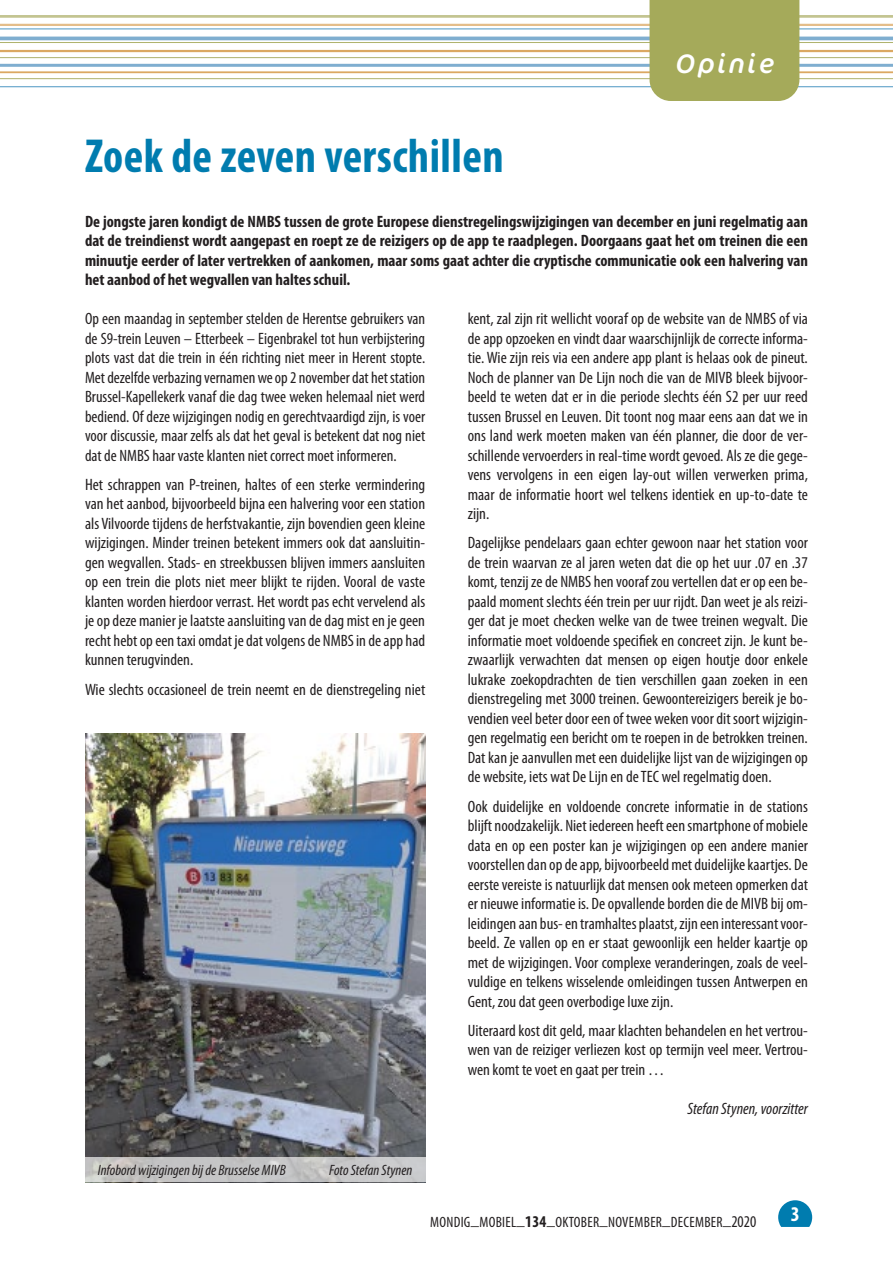
<style>
.page{position:relative;width:893px;height:1263px;background:#fff}
.page>*{position:absolute;margin:0;border:0;box-sizing:border-box;transform-origin:0 0}
.t1{font:700 condensed 48px "Myriad Pro";letter-spacing:.01em;color:#007caf}
.t2{font:italic 27px "Cocon OT";letter-spacing:.1em;color:#fff}
.t3{font:700 condensed 21px "Myriad Pro";color:#fff}
.t4{font:condensed 16.5px/19.5px "Myriad Pro";color:#231f20;text-align:justify}
.t5{font:700 condensed 16.5px/19.5px "Myriad Pro";color:#231f20;text-align:justify}
.t6{font:italic condensed 16.5px "Myriad Pro";color:#231f20}
.t7{font:italic condensed 15px "Myriad Pro";color:#231f20}
.t8{font:condensed 15px "Myriad Pro";letter-spacing:.02em;color:#231f20}
.s1{font-style:inherit}
.s2{font-size:16.5px}
.s3{font-weight:700;font-size:16.5px}
</style>
<div class="page">
<svg style="left:778px;top:1200px;width:34px;height:27px"></svg>
<hr style="left:0;top:15px;width:893px;height:3px;background:#c3c490">
<hr style="left:0;top:24px;width:893px;height:2px;background:#e4bd89">
<hr style="left:0;top:29px;width:893px;height:1px;background:#4c97c2">
<hr style="left:0;top:86px;width:893px;height:1px;background:#4c97c2">
<hr style="left:0;top:57px;width:893px;height:1px;background:#aeb26c">
<hr style="left:0;top:42px;width:893px;height:1px;background:#aeb26c">
<hr style="left:0;top:78px;width:893px;height:1px;background:#aeb26c">
<hr style="left:0;top:50px;width:893px;height:2px;background:#dba862">
<hr style="left:0;top:71px;width:893px;height:2px;background:#dba862">
<hr style="left:0;top:37px;width:893px;height:3px;background:#7faed0">
<hr style="left:0;top:64px;width:893px;height:3px;background:#7faed0">
<div style="left:649px;top:0;width:150px;height:101px;background:#a5aa5a"></div>
<img style="left:85px;top:734px;width:340px;height:423px">
<svg style="left:85px;top:1157px;width:340px;height:25px;background:#c5c5c5"></svg>
<h1 class="t1" style="left:85px;top:126px;width:420px">Zoek de zeven verschillen</h1>
<h2 class="t2" style="left:675px;top:48px;width:100px">Opinie</h2>
<p class="t5" style="left:85px;top:211px;width:724px">De jongste jaren kondigt de NMBS tussen de grote Europese dienstregelingswijzigingen van december en juni regelmatig aan dat de treindienst wordt aangepast en roept ze de reizigers op de app te raadplegen. Doorgaans gaat het om treinen die een minuutje eerder of later vertrekken of aankomen, maar soms gaat achter die cryptische communicatie ook een halvering van het aanbod of het wegvallen van haltes schuil.</p>
<p class="t4" style="left:85px;top:309px;width:342px">Op een maandag in september stelden de Herentse gebruikers van de S9-trein Leuven – Etterbeek – Eigenbrakel tot hun verbijstering plots vast dat die trein in één richting niet meer in Herent stopte.<br>Met dezelfde verbazing vernamen we op 2 november dat het station Brussel-Kapellekerk vanaf die dag twee weken helemaal niet werd bediend. Of deze wijzigingen nodig en gerechtvaardigd zijn, is voer voor discussie, maar zelfs als dat het geval is betekent dat nog niet dat de NMBS haar vaste klanten niet correct moet informeren.</p>
<p class="t4" style="left:85px;top:474px;width:342px">Het schrappen van P-treinen, haltes of een sterke vermindering van het aanbod, bijvoorbeeld bijna een halvering voor een station als Vilvoorde tijdens de herfstvakantie, zijn bovendien geen kleine wijzigingen. Minder treinen betekent immers ook dat aansluitin&shy;gen wegvallen. Stads- en streekbussen blijven immers aansluiten op een trein die plots niet meer blijkt te rijden. Vooral de vaste klanten worden hierdoor verrast. Het wordt pas echt vervelend als je op deze manier je laatste aansluiting van de dag mist en je geen recht hebt op een taxi omdat je dat volgens de NMBS in de app had kunnen terugvinden.</p>
<p class="t4" style="left:85px;top:679px;width:342px">Wie slechts occasioneel de trein neemt en de dienstregeling niet</p>
<p class="t4" style="left:468px;top:309px;width:342px">kent, zal zijn rit wellicht vooraf op de website van de NMBS of via de app opzoeken en vindt daar waarschijnlijk de correcte informa&shy;tie. Wie zijn reis via een andere app plant is helaas ook de pineut.<br>Noch de planner van De Lijn noch die van de MIVB bleek bijvoor&shy;beeld te weten dat er in die periode slechts één S2 per uur reed tussen Brussel en Leuven. Dit toont nog maar eens aan dat we in ons land werk moeten maken van één planner, die door de ver&shy;schillende vervoerders in real-time wordt gevoed. Als ze die gege&shy;vens vervolgens in een eigen lay-out willen verwerken prima, maar de informatie hoort wel telkens identiek en up-to-date te zijn.</p>
<p class="t4" style="left:468px;top:533px;width:342px">Dagelijkse pendelaars gaan echter gewoon naar het station voor de trein waarvan ze al jaren weten dat die op het uur .07 en .37 komt, tenzij ze de NMBS hen vooraf zou vertellen dat er op een be&shy;paald moment slechts één trein per uur rijdt. Dan weet je als reizi&shy;ger dat je moet checken welke van de twee treinen wegvalt. Die informatie moet voldoende specifiek en concreet zijn. Je kunt be&shy;zwaarlijk verwachten dat mensen op eigen houtje door enkele lukrake zoekopdrachten de tien verschillen gaan zoeken in een dienstregeling met 3000 treinen. Gewoontereizigers bereik je bo&shy;vendien veel beter door een of twee weken voor dit soort wijzigin&shy;gen regelmatig een bericht om te roepen in de betrokken treinen.<br>Dat kan je aanvullen met een duidelijke lijst van de wijzigingen op de website, iets wat De Lijn en de TEC wel regelmatig doen.</p>
<p class="t4" style="left:468px;top:796px;width:342px">Ook duidelijke en voldoende concrete informatie in de stations blijft noodzakelijk. Niet iedereen heeft een smartphone of mobiele data en op een poster kan je wijzigingen op een andere manier voorstellen dan op de app, bijvoorbeeld met duidelijke kaartjes. De eerste vereiste is natuurlijk dat mensen ook meteen opmerken dat er nieuwe informatie is. De opvallende borden die de MIVB bij om&shy;leidingen aan bus- en tramhaltes plaatst, zijn een interessant voor&shy;beeld. Ze vallen op en er staat gewoonlijk een helder kaartje op met de wijzigingen. Voor complexe veranderingen, zoals de veel&shy;vuldige en telkens wisselende omleidingen tussen Antwerpen en Gent, zou dat geen overbodige luxe zijn.</p>
<p class="t4" style="left:468px;top:1020px;width:342px">Uiteraard kost dit geld, maar klachten behandelen en het vertrou&shy;wen van de reiziger verliezen kost op termijn veel meer. Vertrou&shy;wen komt te voet en gaat per trein …</p>
<p class="t6" style="left:687px;top:1098px;width:122px">Stefan Stynen, voorzitter</p>
<p class="t7" style="left:98px;top:1161px;width:190px">Infobord wijzigingen bij de Brusselse MIVB</p>
<p class="t7" style="left:329px;top:1161px;width:85px">Foto Stefan Stynen</p>
<p class="t8" style="left:430px;top:1213px;width:328px"><span class="s1">MONDIG</span><span class="s2">_</span><span class="s1">MOBIEL</span><span class="s2">_</span><span class="s3">134</span><span class="s2">_</span>OKTOBER<span class="s2">_</span>NOVEMBER<span class="s2">_</span>DECEMBER<span class="s2">_2020</span></p>
<p class="t3" style="left:791px;top:1201px;width:10px">3</p>
</div>
